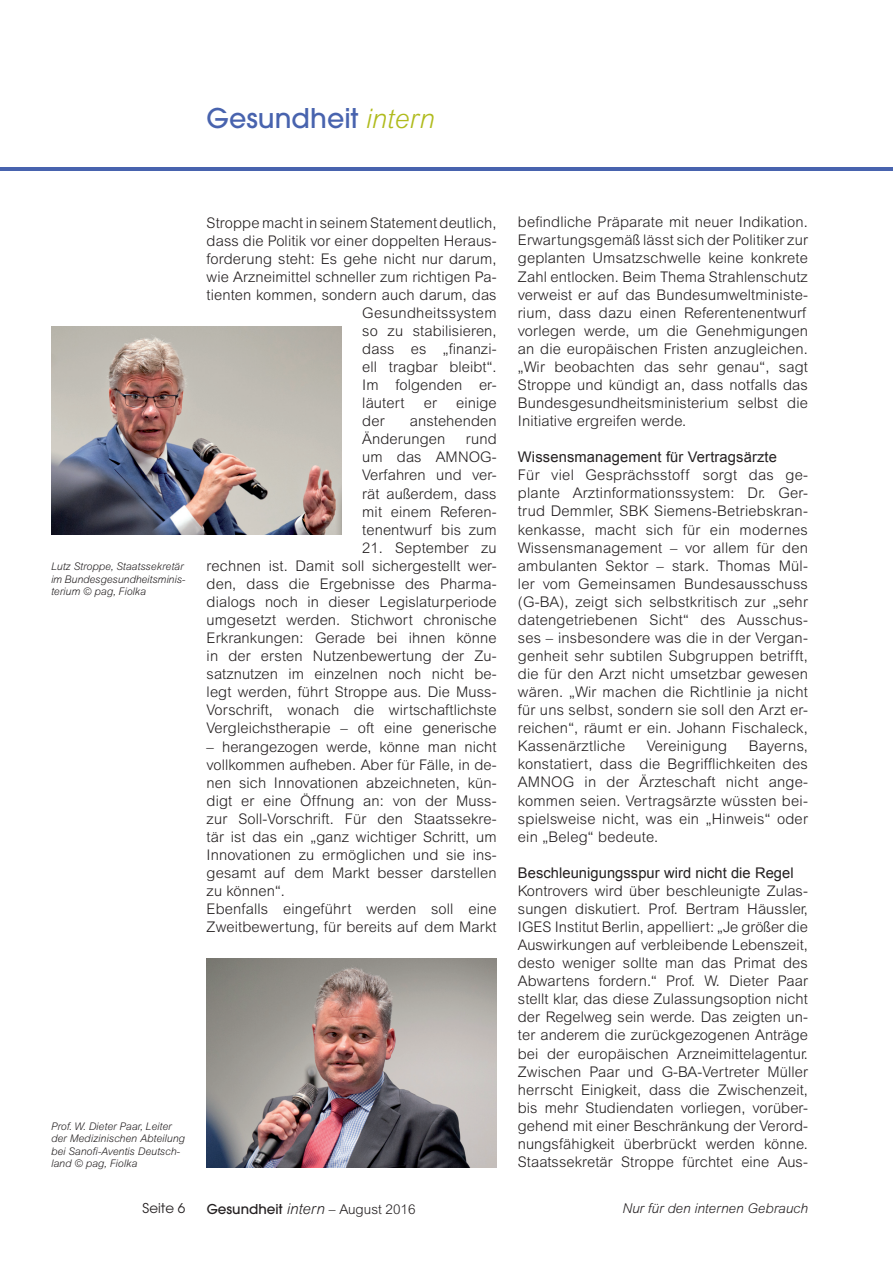
<style>
.page{position:relative;width:893px;height:1263px;background:#fff}
.page>*{position:absolute;margin:0;border:0;box-sizing:border-box;transform-origin:0 0}
.t1{font:500 27px "ITC Avant Garde Std";color:#4863ae}
.t2{font:300 14.7px/18px "Arial MT Std";letter-spacing:.005em;color:#231f20;text-align:justify}
.t3{font:14.7px "Arial";letter-spacing:.005em;color:#231f20}
.t4{font:300 13.5px "Arial MT Std";color:#231f20}
.t5{font:italic 300 13.5px "Arial MT Std";color:#231f20}
.t6{font:13.5px "ITC Avant Garde Std";color:#231f20}
.t7{font:italic 300 10.5px/12.6px "Arial MT Std";color:#231f20}
.s1{font-family:"Arial MT Std";font-weight:300;font-style:italic;color:#b0bb1d}
.s2{font-family:"ITC Avant Garde Std";font-weight:500}
.s3{font-style:italic;font-size:15px}
</style>
<div class="page">
<hr style="left:0;top:167px;width:893px;height:4px;background:#4863ae">
<img style="left:51px;top:326px;width:290px;height:209px">
<img style="left:207px;top:959px;width:290px;height:208px">
<h1 class="t1" style="left:207px;top:101px;width:229px">Gesundheit <span class="s1">intern</span></h1>
<p class="t7" style="left:51px;top:560px;width:136px">Lutz Stroppe, Staatssekretär im Bundesgesundheitsminis&shy;terium © pag, Fiolka</p>
<p class="t2" style="left:207px;top:213px;width:291px">Stroppe macht in seinem Statement deutlich,</p>
<p class="t2" style="left:207px;top:231px;width:291px">dass die Politik vor einer doppelten Heraus-</p>
<p class="t2" style="left:207px;top:249px;width:291px">forderung steht: Es gehe nicht nur darum,</p>
<p class="t2" style="left:207px;top:267px;width:291px">wie Arzneimittel schneller zum richtigen Pa-</p>
<p class="t2" style="left:207px;top:286px;width:291px">tienten kommen, sondern auch darum, das</p>
<p class="t2" style="left:362px;top:304px;width:136px">Gesundheitssystem</p>
<p class="t2" style="left:362px;top:322px;width:136px">so zu stabilisieren,</p>
<p class="t2" style="left:362px;top:340px;width:136px">dass es „finanzi-</p>
<p class="t2" style="left:362px;top:358px;width:136px">ell tragbar bleibt“.</p>
<p class="t2" style="left:362px;top:376px;width:136px">Im folgenden er-</p>
<p class="t2" style="left:362px;top:394px;width:44px">läutert</p>
<p class="t2" style="left:424px;top:394px;width:15px">er</p>
<p class="t2" style="left:456px;top:394px;width:42px">einige</p>
<p class="t2" style="left:362px;top:412px;width:24px">der</p>
<p class="t2" style="left:362px;top:412px;width:136px;text-indent:48px">anstehenden<br>Änderungen</p>
<p class="t2" style="left:362px;top:430px;width:136px;text-indent:103px">rund um das AMNOG-Verfahren und ver&shy;rät außerdem, dass mit einem Referen&shy;tenentwurf bis zum</p>
<p class="t2" style="left:207px;top:538px;width:292px;text-indent:156px">21. September zu rechnen ist. Damit soll sichergestellt wer&shy;den, dass die Ergebnisse des Pharma&shy;dialogs noch in dieser Legislaturperiode umgesetzt werden. Stichwort chronische Erkrankungen: Gerade bei ihnen könne in der ersten Nutzenbewertung der Zu&shy;satznutzen im einzelnen noch nicht be&shy;legt werden, führt Stroppe aus. Die Muss-Vorschrift, wonach die wirtschaftlichste Vergleichstherapie – oft eine generische</p>
<p class="t2" style="left:207px;top:737px;width:292px;text-align:left">– herangezogen werde, könne man nicht vollkommen aufheben. Aber für Fälle, in de&shy;nen sich Innovationen abzeichneten, kün&shy;digt er eine Öffnung an: von der Muss&shy;zur Soll-Vorschrift. Für den Staatssekre&shy;tär ist das ein „ganz wichtiger Schritt, um Innovationen zu ermöglichen und sie ins&shy;gesamt auf dem Markt besser darstellen zu können“.<br>Ebenfalls eingeführt werden soll eine Zweitbewertung, für bereits auf dem Markt</p>
<p class="t7" style="left:51px;top:1119px;width:135px">Prof. W. Dieter Paar, Leiter der Medizinischen Abteilung bei Sanofi-Aventis Deutsch&shy;land © pag, Fiolka</p>
<p class="t6" style="left:142px;top:1200px;width:45px">Seite 6</p>
<p class="t4" style="left:207px;top:1202px;width:210px"><span class="s2">Gesundheit</span> <span class="s3">intern</span> – August 2016</p>
<p class="t2" style="left:518px;top:213px;width:292px;text-align:left">befindliche Präparate mit neuer Indikation.<br>Erwartungsgemäß lässt sich der Politiker zur geplanten Umsatzschwelle keine konkrete Zahl entlocken. Beim Thema Strahlenschutz verweist er auf das Bundesumweltministe&shy;rium, dass dazu einen Referentenentwurf vorlegen werde, um die Genehmigungen an die europäischen Fristen anzugleichen. „Wir beobachten das sehr genau“, sagt Stroppe und kündigt an, dass notfalls das Bundesgesundheitsministerium selbst die Initiative ergreifen werde.</p>
<p class="t3" style="left:518px;top:447px;width:261px">Wissensmanagement für Vertragsärzte</p>
<p class="t2" style="left:518px;top:466px;width:292px">Für viel Gesprächsstoff sorgt das ge&shy;plante Arztinformationssystem: Dr. Ger&shy;trud Demmler, SBK Siemens-Betriebskran&shy;kenkasse, macht sich für ein modernes Wissensmanagement – vor allem für den ambulanten Sektor – stark. Thomas Mül&shy;ler vom Gemeinsamen Bundesausschuss (G-BA), zeigt sich selbstkritisch zur „sehr datengetriebenen Sicht“ des Ausschus&shy;ses – insbesondere was die in der Vergan&shy;genheit sehr subtilen Subgruppen betrifft, die für den Arzt nicht umsetzbar gewesen wären. „Wir machen die Richtlinie ja nicht für uns selbst, sondern sie soll den Arzt er&shy;reichen“, räumt er ein. Johann Fischaleck, Kassenärztliche</p>
<p class="t2" style="left:518px;top:737px;width:292px;text-indent:231px">Bayerns, konstatiert, dass die Begrifflichkeiten des AMNOG in der Ärzteschaft nicht ange&shy;kommen seien. Vertragsärzte wüssten bei&shy;spielsweise nicht, was ein „Hinweis“ oder ein „Beleg“ bedeute.</p>
<p class="t3" style="left:518px;top:863px;width:277px">Beschleunigungsspur wird nicht die Regel</p>
<p class="t2" style="left:518px;top:882px;width:292px">Kontrovers wird über beschleunigte Zulas&shy;sungen diskutiert. Prof. Bertram Häussler, IGES Institut Berlin, appelliert: „Je größer die Auswirkungen auf verbleibende Lebenszeit, desto weniger sollte man das Primat des Abwartens fordern.“ Prof. W. Dieter Paar stellt klar, das diese Zulassungsoption nicht der Regelweg sein werde. Das zeigten un&shy;ter anderem die zurückgezogenen Anträge bei der europäischen Arzneimittelagentur.<br>Zwischen Paar und G-BA-Vertreter Müller herrscht Einigkeit, dass die Zwischenzeit, bis mehr Studiendaten vorliegen, vorüber&shy;gehend mit einer Beschränkung der Verord&shy;nungsfähigkeit überbrückt werden könne.<br>Staatssekretär Stroppe fürchtet eine Aus-</p>
<p class="t2" style="left:647px;top:737px;width:82px">Vereinigung</p>
<p class="t5" style="left:622px;top:1201px;width:187px">Nur für den internen Gebrauch</p>
</div>
